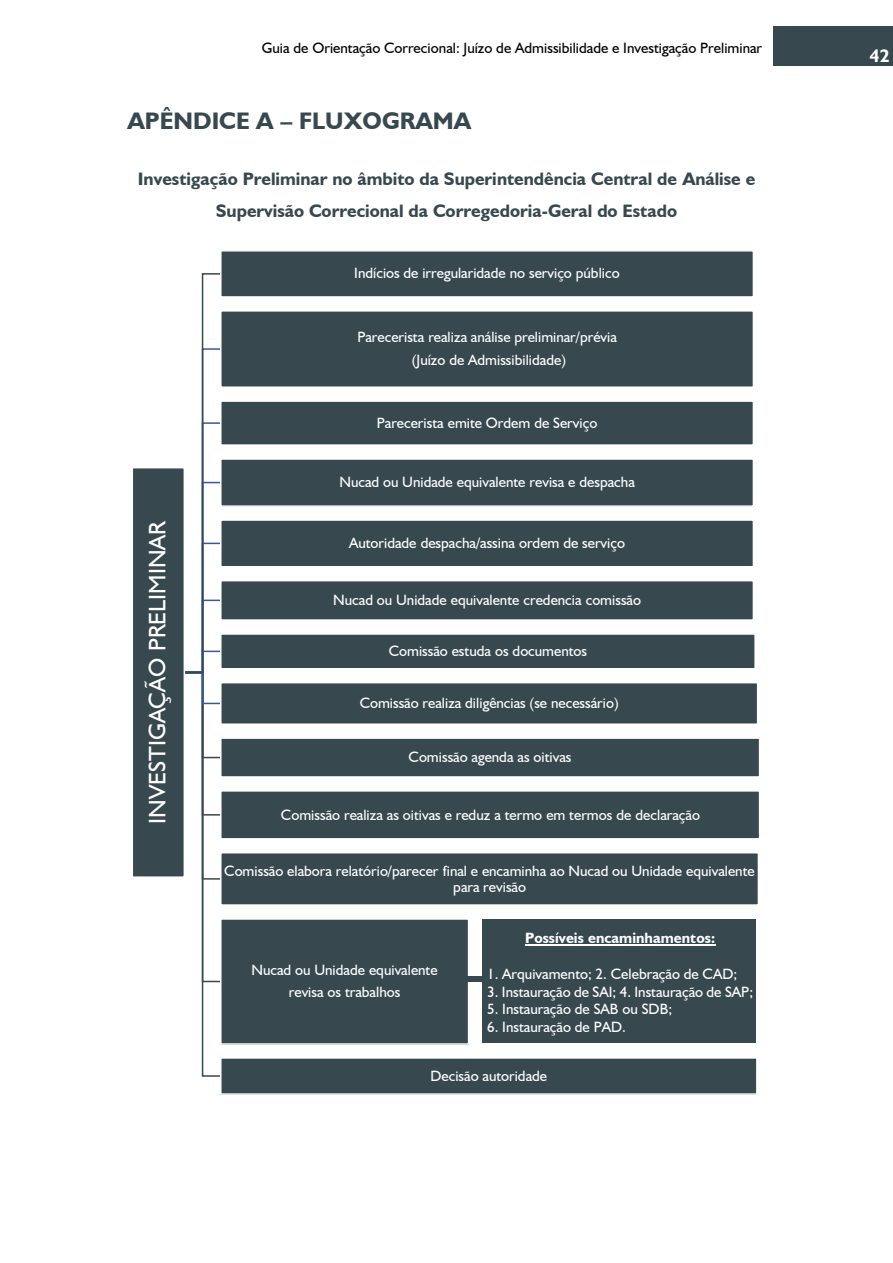
<style>
.page{position:relative;width:893px;height:1263px;background:#fff}
.page>*{position:absolute;margin:0;border:0;box-sizing:border-box;transform-origin:0 0}
.t1{font:24px "Humanist 521 BT";color:#fff}
.t2{font:700 24px "Humanist 521 BT";color:#37484f}
.t3{font:700 18px/32.4px "Humanist 521 BT";color:#37484f;text-align:center}
.t4{font:700 18px "Humanist 521 BT";color:#fff}
.t5{font:15px/22.4px "Humanist 521 BT";color:#fff;text-align:center}
.t6{font:15px "Humanist 521 BT";color:#000}
.t7{font:700 15px "Humanist 521 BT";color:#fff}
</style>
<div class="page">
<div style="left:773px;top:27px;width:120px;height:39px;background:#37484f"></div>
<svg style="left:185px;top:273px;width:35px;height:804px"></svg>
<div style="left:132px;top:468px;width:52px;height:409px;background:#37484f"></div>
<div style="left:132px;top:467px;width:53px;height:411px;border:2px solid #fff"></div>
<div style="left:221px;top:251px;width:532px;height:46px;background:#37484f"></div>
<div style="left:220px;top:250px;width:534px;height:48px;border:2px solid #fff"></div>
<div style="left:221px;top:311px;width:532px;height:76px;background:#37484f"></div>
<div style="left:220px;top:310px;width:534px;height:78px;border:2px solid #fff"></div>
<div style="left:221px;top:401px;width:532px;height:44px;background:#37484f"></div>
<div style="left:220px;top:400px;width:534px;height:46px;border:2px solid #fff"></div>
<div style="left:221px;top:459px;width:532px;height:47px;background:#37484f"></div>
<div style="left:220px;top:458px;width:534px;height:49px;border:2px solid #fff"></div>
<div style="left:221px;top:520px;width:532px;height:47px;background:#37484f"></div>
<div style="left:220px;top:519px;width:534px;height:48px;border:2px solid #fff"></div>
<div style="left:221px;top:581px;width:532px;height:39px;background:#37484f"></div>
<div style="left:220px;top:580px;width:534px;height:41px;border:2px solid #fff"></div>
<div style="left:221px;top:634px;width:534px;height:35px;background:#37484f"></div>
<div style="left:220px;top:633px;width:536px;height:36px;border:2px solid #fff"></div>
<div style="left:221px;top:683px;width:537px;height:41px;background:#37484f"></div>
<div style="left:220px;top:682px;width:538px;height:43px;border:2px solid #fff"></div>
<div style="left:221px;top:738px;width:539px;height:39px;background:#37484f"></div>
<div style="left:220px;top:737px;width:540px;height:41px;border:2px solid #fff"></div>
<div style="left:221px;top:791px;width:539px;height:48px;background:#37484f"></div>
<div style="left:220px;top:790px;width:540px;height:50px;border:2px solid #fff"></div>
<div style="left:221px;top:853px;width:537px;height:52px;background:#37484f"></div>
<div style="left:220px;top:852px;width:539px;height:54px;border:2px solid #fff"></div>
<div style="left:221px;top:919px;width:248px;height:125px;background:#37484f"></div>
<div style="left:220px;top:918px;width:249px;height:127px;border:2px solid #fff"></div>
<div style="left:221px;top:1058px;width:536px;height:36px;background:#37484f"></div>
<div style="left:220px;top:1057px;width:538px;height:38px;border:2px solid #fff"></div>
<div style="left:482px;top:919px;width:273px;height:124px;background:#37484f"></div>
<hr style="left:525px;top:944px;width:190px;height:2px;background:#fff">
<div style="left:467px;top:977px;width:15px;height:5px;background:#37484f"></div>
<p class="t6" style="left:262px;top:39px;width:502px">Guia de Orientação Correcional: Juízo de Admissibilidade e Investigação Preliminar</p>
<h1 class="t2" style="left:128px;top:106px;width:345px">APÊNDICE A – FLUXOGRAMA</h1>
<p class="t3" style="left:138px;top:162px;width:619px">Investigação Preliminar no âmbito da Superintendência Central de Análise e<br>Supervisão Correcional da Corregedoria-Geral do Estado</p>
<p class="t5" style="left:354px;top:262px;width:267px">Indícios de irregularidade no serviço público</p>
<p class="t5" style="left:357px;top:326px;width:261px">Parecerista realiza análise preliminar/prévia (Juízo de Admissibilidade)</p>
<p class="t5" style="left:377px;top:411px;width:222px">Parecerista emite Ordem de Serviço</p>
<h1 class="t1" style="left:143px;top:824px;width:304px;rotate:-90deg">INVESTIGAÇÃO PRELIMINAR</h1>
<p class="t5" style="left:339px;top:471px;width:297px">Nucad ou Unidade equivalente revisa e despacha</p>
<p class="t5" style="left:349px;top:531px;width:278px">Autoridade despacha/assina ordem de serviço</p>
<p class="t5" style="left:333px;top:588px;width:309px">Nucad ou Unidade equivalente credencia comissão</p>
<p class="t5" style="left:389px;top:639px;width:200px">Comissão estuda os documentos</p>
<p class="t5" style="left:360px;top:691px;width:261px">Comissão realiza diligências (se necessário)</p>
<p class="t5" style="left:409px;top:746px;width:164px">Comissão agenda as oitivas</p>
<p class="t5" style="left:281px;top:803px;width:421px">Comissão realiza as oitivas e reduz a termo em termos de declaração</p>
<p class="t5" style="left:224px;top:862px;width:532px;line-height:16px">Comissão elabora relatório/parecer final e encaminha ao Nucad ou Unidade equivalente para revisão</p>
<p class="t5" style="left:251px;top:958px;width:188px">Nucad ou Unidade equivalente revisa os trabalhos</p>
<p class="t7" style="left:525px;top:928px;width:191px">Possíveis encaminhamentos:</p>
<p class="t5" style="left:487px;top:962px;width:252px">1. Arquivamento; 2. Celebração de CAD;</p>
<p class="t5" style="left:487px;top:980px;width:267px">3. Instauração de SAI; 4. Instauração de SAP;</p>
<p class="t5" style="left:487px;top:998px;width:187px">5. Instauração de SAB ou SDB;</p>
<p class="t5" style="left:487px;top:1016px;width:140px">6. Instauração de PAD.</p>
<p class="t5" style="left:430px;top:1064px;width:118px">Decisão autoridade</p>
<p class="t4" style="left:870px;top:45px;width:21px">42</p>
</div>
